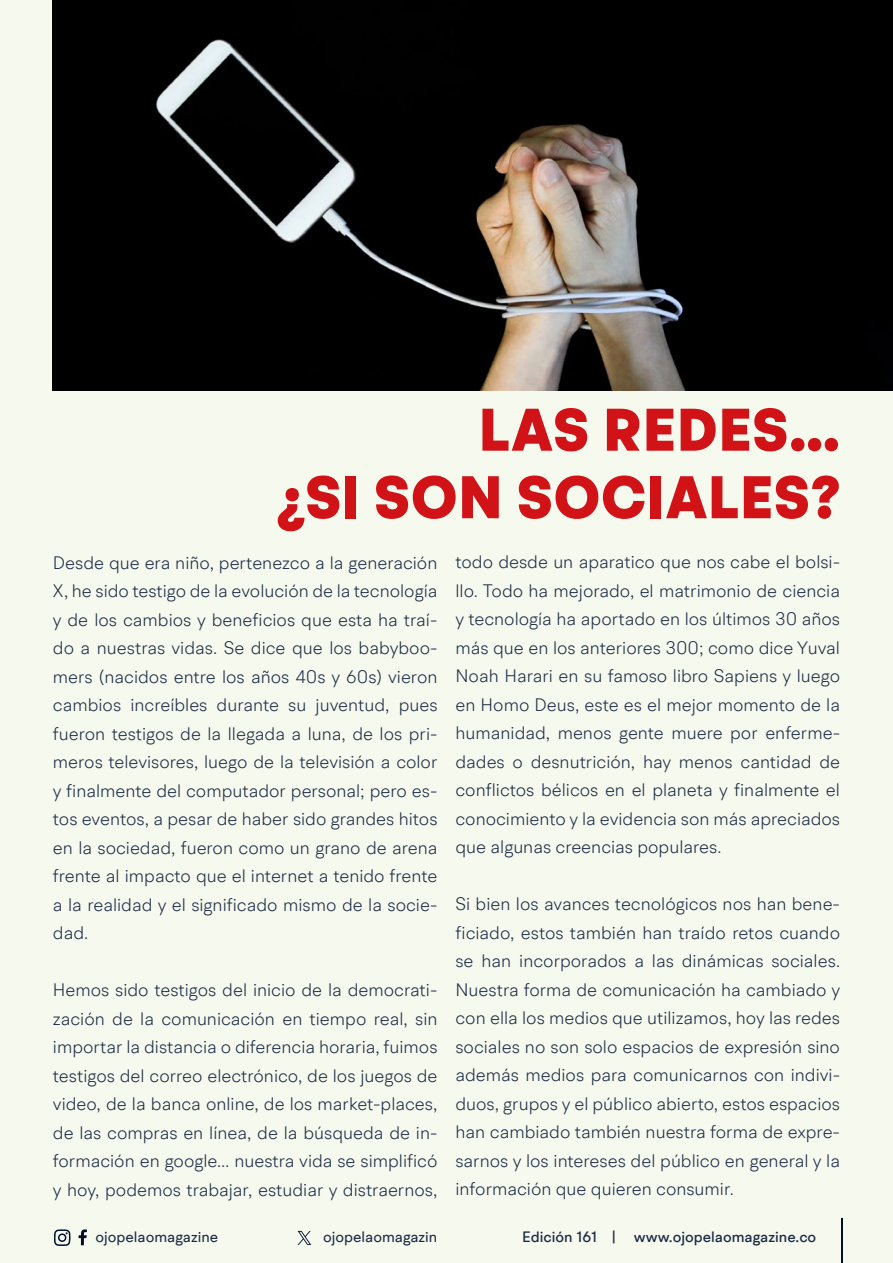
<style>
.page{position:relative;width:893px;height:1263px;background:#f6f9ee}
.page>*{position:absolute;margin:0;border:0;box-sizing:border-box;transform-origin:0 0}
.t1{font:900 60px/67.5px "BR Hendrix";letter-spacing:.01em;color:#d11217;text-align:right}
.t2{font:300 18px/28.5px "BR Hendrix";color:#1b2943;text-align:justify}
.t3{font:500 15px "BR Hendrix";color:#1b2943}
.t4{font:15px "BR Hendrix";color:#1b2943}
</style>
<div class="page">
<svg style="left:79px;top:1229px;width:8px;height:16px"></svg>
<svg style="left:54px;top:1229px;width:17px;height:17px"></svg>
<hr style="left:841px;top:1219px;width:1px;height:44px;background:#000f2b">
<svg style="left:298px;top:1231px;width:13px;height:14px"></svg>
<img style="left:53px;top:0;width:840px;height:390px">
<h1 class="t1" style="left:276px;top:398px;width:566px">LAS REDES…<br>¿SI SON SOCIALES?</h1>
<p class="t2" style="left:53px;top:548px;width:386px">Desde que era niño, pertenezco a la generación X, he sido testigo de la evolución de la tecnología y de los cambios y beneficios que esta ha traí&shy;do a nuestras vidas. Se dice que los babyboo&shy;mers (nacidos entre los años 40s y 60s) vieron cambios increíbles durante su juventud, pues fueron testigos de la llegada a luna, de los pri&shy;meros televisores, luego de la televisión a color y finalmente del computador personal; pero es&shy;tos eventos, a pesar de haber sido grandes hitos en la sociedad, fueron como un grano de arena frente al impacto que el internet a tenido frente a la realidad y el significado mismo de la socie&shy;dad.</p>
<p class="t2" style="left:53px;top:975px;width:386px">Hemos sido testigos del inicio de la democrati&shy;zación de la comunicación en tiempo real, sin importar la distancia o diferencia horaria, fuimos testigos del correo electrónico, de los juegos de video, de la banca online, de los market-places, de las compras en línea, de la búsqueda de in&shy;formación en google… nuestra vida se simplificó y hoy, podemos trabajar, estudiar y distraernos,</p>
<p class="t2" style="left:455px;top:548px;width:386px">todo desde un aparatico que nos cabe el bolsi&shy;llo. Todo ha mejorado, el matrimonio de ciencia y tecnología ha aportado en los últimos 30 años más que en los anteriores 300; como dice Yuval Noah Harari en su famoso libro Sapiens y luego en Homo Deus, este es el mejor momento de la humanidad, menos gente muere por enferme&shy;dades o desnutrición, hay menos cantidad de conflictos bélicos en el planeta y finalmente el conocimiento y la evidencia son más apreciados que algunas creencias populares.</p>
<p class="t2" style="left:455px;top:890px;width:386px">Si bien los avances tecnológicos nos han bene&shy;ficiado, estos también han traído retos cuando se han incorporados a las dinámicas sociales.<br>Nuestra forma de comunicación ha cambiado y con ella los medios que utilizamos, hoy las redes sociales no son solo espacios de expresión sino además medios para comunicarnos con indivi&shy;duos, grupos y el público abierto, estos espacios han cambiado también nuestra forma de expre&shy;sarnos y los intereses del público en general y la información que quieren consumir.</p>
<p class="t4" style="left:96px;top:1227px;width:124px">ojopelaomagazine</p>
<p class="t4" style="left:323px;top:1227px;width:116px">ojopelaomagazin</p>
<p class="t3" style="left:522px;top:1227px;width:296px">Edición 161 | www.ojopelaomagazine.co</p>
</div>
